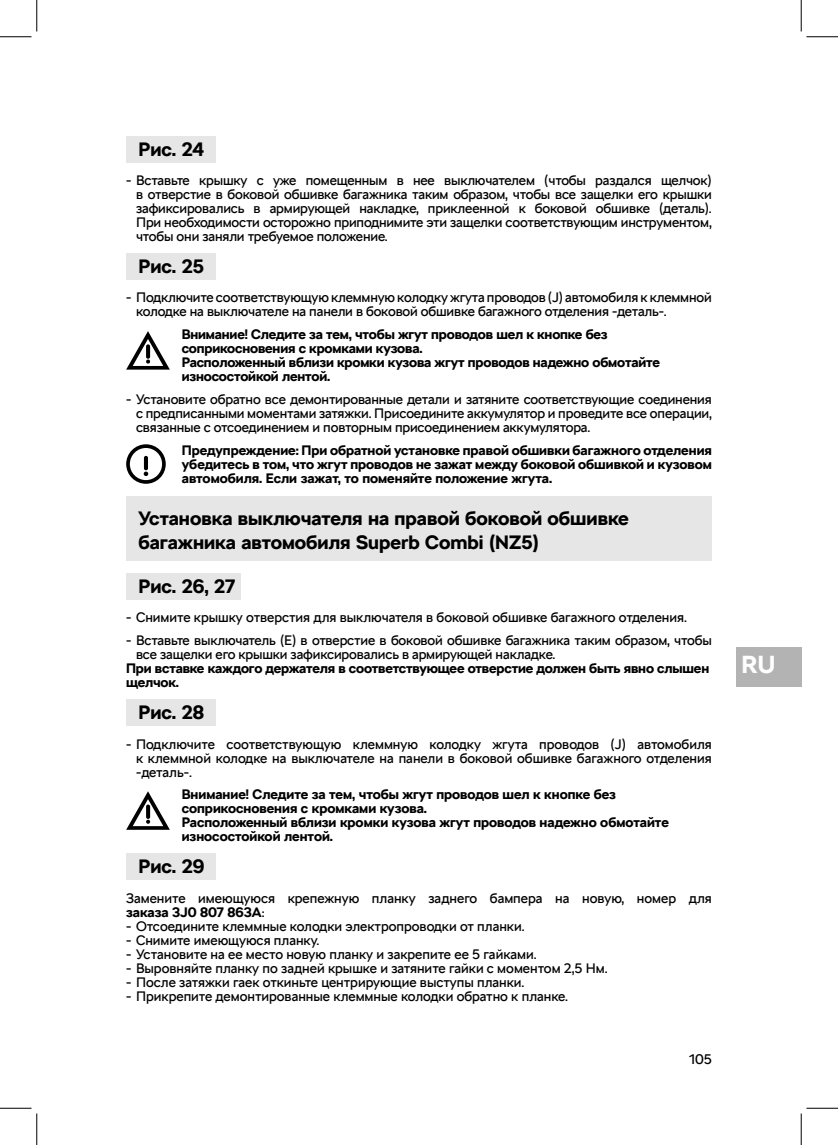
<style>
.page{position:relative;width:838px;height:1145px;background:#fff}
.page>*{position:absolute;margin:0;border:0;box-sizing:border-box;transform-origin:0 0}
.t1{font:700 24.5px "SKODA Next";color:#fff}
.t2{font:700 19.25px/23.3px "SKODA Next";color:#000}
.t3{font:13.83px "SKODA Next";color:#000}
.dsi{font:13.65px/14px "SKODA Next";letter-spacing:-.01em;color:#000}
.tucny{font:700 13.65px/14px "SKODA Next";letter-spacing:-.01em;color:#000}
.s1{font-weight:700}
</style>
<div class="page">
<div style="left:736px;top:647px;width:65px;height:40px;background:#b3b3b3"></div>
<svg style="left:126px;top:331px;width:44px;height:39px"></svg>
<div style="left:126px;top:136px;width:89px;height:26px;background:#e6e6e6"></div>
<div style="left:126px;top:253px;width:89px;height:27px;background:#e6e6e6"></div>
<div style="left:126px;top:496px;width:585px;height:65px;background:#e6e6e6"></div>
<svg style="left:126px;top:791px;width:44px;height:39px"></svg>
<div style="left:126px;top:700px;width:89px;height:26px;background:#e6e6e6"></div>
<div style="left:126px;top:573px;width:114px;height:26px;background:#e6e6e6"></div>
<div style="left:126px;top:854px;width:89px;height:26px;background:#e6e6e6"></div>
<svg style="left:126px;top:444px;width:40px;height:40px"></svg>
<div style="left:130px;top:448px;width:32px;height:32px;background:#fff;border-radius:50%"></div>
<svg style="left:144px;top:456px;width:4px;height:20px"></svg>
<hr style="left:0;top:36px;width:32px;height:1px;background:#000">
<hr style="left:806px;top:36px;width:31px;height:1px;background:#000">
<hr style="left:0;top:1108px;width:32px;height:1px;background:#000">
<hr style="left:806px;top:1108px;width:31px;height:1px;background:#000">
<hr style="left:36px;top:0;width:1px;height:31px;background:#000">
<hr style="left:36px;top:1113px;width:1px;height:32px;background:#000">
<hr style="left:800px;top:0;width:1px;height:31px;background:#000">
<hr style="left:800px;top:1113px;width:1px;height:32px;background:#000">
<p class="t2" style="left:138px;top:137px;width:67px">Рис. 24</p>
<p class="dsi" style="left:136px;top:173px;width:577px;text-align:justify;text-indent:-10px">- Вставьте крышку с уже помещенным в нее выключателем (чтобы раздался щелчок) в отверстие в боковой обшивке багажника таким образом, чтобы все защелки его крышки зафиксировались в армирующей накладке, приклеенной к боковой обшивке (деталь).<br>При необходимости осторожно приподнимите эти защелки соответствующим инструментом, чтобы они заняли требуемое положение.</p>
<p class="t2" style="left:138px;top:255px;width:67px">Рис. 25</p>
<p class="dsi" style="left:136px;top:291px;width:577px;text-indent:-10px">- Подключите соответствующую клеммную колодку жгута проводов (J) автомобиля к клеммной колодке на выключателе на панели в боковой обшивке багажного отделения -деталь-.</p>
<p class="tucny" style="left:182px;top:327px;width:427px">Внимание! Следите за тем, чтобы жгут проводов шел к кнопке без соприкосновения с кромками кузова.</p>
<p class="tucny" style="left:182px;top:355px;width:479px">Расположенный вблизи кромки кузова жгут проводов надежно обмотайте износостойкой лентой.</p>
<p class="dsi" style="left:136px;top:392px;width:577px;text-align:justify;text-indent:-10px">- Установите обратно все демонтированные детали и затяните соответствующие соединения с предписанными моментами затяжки. Присоедините аккумулятор и проведите все операции, связанные с отсоединением и повторным присоединением аккумулятора.</p>
<p class="tucny" style="left:182px;top:443px;width:531px;text-align:justify">Предупреждение: При обратной установке правой обшивки багажного отделения убедитесь в том, что жгут проводов не зажат между боковой обшивкой и кузовом автомобиля. Если зажат, то поменяйте положение жгута.</p>
<p class="t2" style="left:138px;top:507px;width:491px">Установка выключателя на правой боковой обшивке багажника автомобиля Superb Combi (NZ5)</p>
<p class="t2" style="left:138px;top:574px;width:98px">Рис. 26, 27</p>
<p class="dsi" style="left:126px;top:610px;width:562px">- Снимите крышку отверстия для выключателя в боковой обшивке багажного отделения.</p>
<p class="dsi" style="left:136px;top:633px;width:577px;text-indent:-10px">- Вставьте выключатель (Е) в отверстие в боковой обшивке багажника таким образом, чтобы все защелки его крышки зафиксировались в армирующей накладке.</p>
<p class="tucny" style="left:126px;top:661px;width:584px">При вставке каждого держателя в соответствующее отверстие должен быть явно слышен щелчок.</p>
<p class="t2" style="left:138px;top:701px;width:67px">Рис. 28</p>
<p class="dsi" style="left:136px;top:737px;width:577px;text-align:justify;text-indent:-10px">- Подключите соответствующую клеммную колодку жгута проводов (J) автомобиля к клеммной колодке на выключателе на панели в боковой обшивке багажного отделения -деталь-.</p>
<p class="tucny" style="left:182px;top:788px;width:435px">Внимание! Следите за тем, чтобы жгут проводов шел к кнопке без соприкосновения с кромками кузова.</p>
<p class="tucny" style="left:182px;top:816px;width:488px">Расположенный вблизи кромки кузова жгут проводов надежно обмотайте износостойкой лентой.</p>
<p class="t2" style="left:138px;top:855px;width:68px">Рис. 29</p>
<p class="dsi" style="left:126px;top:891px;width:587px">Замените имеющуюся крепежную планку заднего бампера на новую, номер для <span class="s1">заказа 3J0 807 863A</span>:</p>
<p class="dsi" style="left:126px;top:919px;width:400px">- Отсоедините клеммные колодки электропроводки от планки.</p>
<p class="dsi" style="left:126px;top:933px;width:195px">- Снимите имеющуюся планку.</p>
<p class="dsi" style="left:126px;top:947px;width:412px">- Установите на ее место новую планку и закрепите ее 5 гайками.</p>
<p class="dsi" style="left:126px;top:961px;width:483px">- Выровняйте планку по задней крышке и затяните гайки с моментом 2,5 Нм.</p>
<p class="dsi" style="left:126px;top:975px;width:400px">- После затяжки гаек откиньте центрирующие выступы планки.</p>
<p class="dsi" style="left:126px;top:989px;width:443px">- Прикрепите демонтированные клеммные колодки обратно к планке.</p>
<p class="t3" style="left:689px;top:1051px;width:24px">105</p>
<h1 class="t1" style="left:741px;top:650px;width:35px">RU</h1>
</div>
